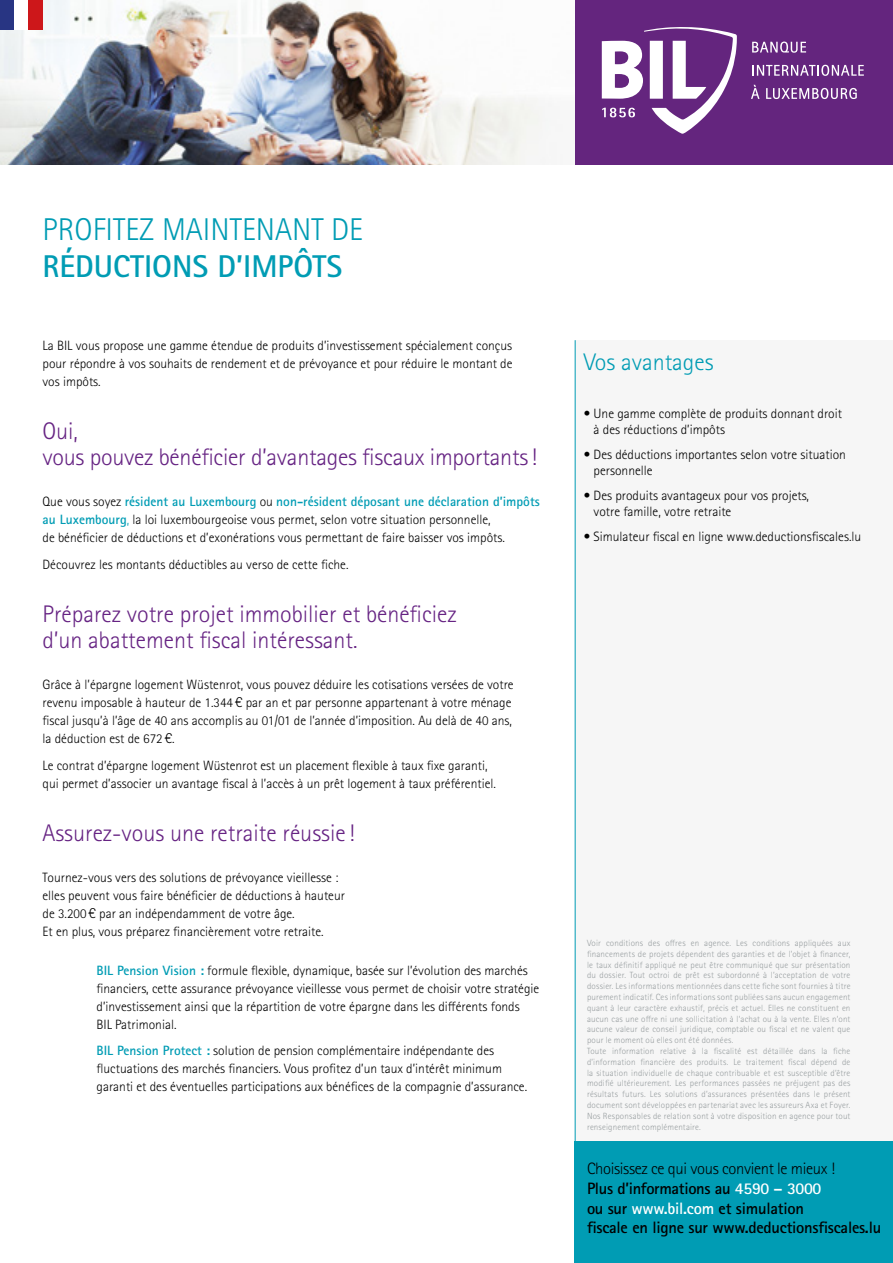
<style>
.page{position:relative;width:893px;height:1263px;background:#fff}
.page>*{position:absolute;margin:0;border:0;box-sizing:border-box;transform-origin:0 0}
.t1{font:300 31.5px "Rotis Sans Serif Std";color:#009cb4}
.t2{font:700 31.5px "Rotis Sans Serif Std";color:#009cb4}
.t3{font:300 24px/26.5px "Rotis Sans Serif Std";color:#662383}
.t4{font:300 24px "Rotis Sans Serif Std";color:#009cb4}
.t5{font:700 16.5px/19.8px "Rotis Sans Serif Std";letter-spacing:-.015em;color:#000}
.t6{font:300 13.5px/18px "Rotis Sans Serif Std";color:#000}
.t7{font:300 9px/10.8px "Rotis Sans Serif Std";letter-spacing:.02em;color:#989ea0}
.s1{font-weight:700;color:#009cb4}
.s2{color:#009cb4}
.s3{font-size:15px}
.s4{font-weight:300}
.s5{color:#fff}
</style>
<div class="page">
<img style="left:0;top:0;width:548px;height:165px">
<div style="left:575px;top:340px;width:318px;height:923px;background:#f6f6f6"></div>
<div style="left:575px;top:1142px;width:318px;height:121px;background:#009cb4"></div>
<hr style="left:575px;top:340px;width:1px;height:923px;background:#009cb4">
<div style="left:575px;top:0;width:318px;height:165px;background:#64257e"></div>
<svg style="left:602px;top:27px;width:135px;height:107px"></svg>
<svg style="left:752px;top:42px;width:54px;height:11px"></svg>
<svg style="left:752px;top:65px;width:112px;height:11px"></svg>
<svg style="left:751px;top:85px;width:8px;height:14px"></svg>
<svg style="left:766px;top:88px;width:91px;height:11px"></svg>
<div style="left:0;top:0;width:14px;height:29px;background:#283583"></div>
<div style="left:14px;top:0;width:14px;height:29px;background:#fff"></div>
<div style="left:28px;top:0;width:15px;height:29px;background:#cd171a"></div>
<h1 class="t1" style="left:43px;top:211px;width:322px">PROFITEZ MAINTENANT DE</h1>
<h1 class="t2" style="left:43px;top:247px;width:301px">RÉDUCTIONS D’IMPÔTS</h1>
<p class="t6" style="left:43px;top:336px;width:471px;text-align:justify">La BIL vous propose une gamme étendue de produits d’investissement spécialement conçus pour répondre à vos souhaits de rendement et de prévoyance et pour réduire le montant de vos impôts.</p>
<h2 class="t3" style="left:43px;top:418px;width:496px">Oui,<br>vous pouvez bénéficier d’avantages fiscaux importants!</h2>
<p class="t6" style="left:43px;top:493px;width:499px">Que vous soyez <span class="s1">résident au Luxembourg</span> ou <span class="s1">non-résident déposant une déclaration d’impôts au Luxembourg</span><span class="s2">,</span> la loi luxembourgeoise vous permet, selon votre situation personnelle,<br>de bénéficier de déductions et d’exonérations vous permettant de faire baisser vos impôts.</p>
<p class="t6" style="left:43px;top:555px;width:307px">Découvrez les montants déductibles au verso de cette fiche.</p>
<h2 class="t3" style="left:43px;top:601px;width:416px">Préparez votre projet immobilier et bénéficiez d’un abattement fiscal intéressant.</h2>
<p class="t6" style="left:43px;top:676px;width:473px">Grâce à l’épargne logement Wüstenrot, vous pouvez déduire les cotisations versées de votre revenu imposable à hauteur de 1.344<span class="s3">€</span> par an et par personne appartenant à votre ménage fiscal jusqu’à l’âge de 40 ans accomplis au 01/01 de l’année d’imposition. Au delà de 40 ans, la déduction est de 672<span class="s3">€</span>.</p>
<p class="t6" style="left:43px;top:756px;width:455px">Le contrat d’épargne logement Wüstenrot est un placement flexible à taux fixe garanti, qui permet d’associer un avantage fiscal à l’accès à un prêt logement à taux préférentiel.</p>
<h2 class="t3" style="left:43px;top:820px;width:314px">Assurez-vous une retraite réussie !</h2>
<p class="t6" style="left:43px;top:868px;width:304px">Tournez-vous vers des solutions de prévoyance vieillesse : elles peuvent vous faire bénéficier de déductions à hauteur de 3.200<span class="s3">€</span> par an indépendamment de votre âge.<br>Et en plus, vous préparez financièrement votre retraite.</p>
<p class="t6" style="left:97px;top:962px;width:444px"><span class="s1">BIL Pension Vision :</span> formule flexible, dynamique, basée sur l’évolution des marchés financiers, cette assurance prévoyance vieillesse vous permet de choisir votre stratégie d’investissement ainsi que la répartition de votre épargne dans les différents fonds<br>BIL Patrimonial.</p>
<p class="t6" style="left:97px;top:1042px;width:432px"><span class="s1">BIL Pension Protect :</span> solution de pension complémentaire indépendante des fluctuations des marchés financiers. Vous profitez d’un taux d’intérêt minimum garanti et des éventuelles participations aux bénéfices de la compagnie d’assurance.</p>
<h2 class="t4" style="left:584px;top:348px;width:131px">Vos avantages</h2>
<p class="t6" style="left:594px;top:406px;width:250px;line-height:16.2px;text-indent:-10px">• Une gamme complète de produits donnant droit à des réductions d’impôts</p>
<p class="t6" style="left:594px;top:446px;width:254px;line-height:16.2px;text-indent:-10px">• Des déductions importantes selon votre situation personnelle</p>
<p class="t6" style="left:594px;top:487px;width:217px;line-height:16.2px;text-indent:-10px">• Des produits avantageux pour vos projets, votre famille, votre retraite</p>
<p class="t6" style="left:584px;top:527px;width:279px">• Simulateur fiscal en ligne www.deductionsfiscales.lu</p>
<p class="t7" style="left:587px;top:937px;width:265px">Voir conditions des offres en agence. Les conditions appliquées aux financements de projets dépendent des garanties et de l’objet à financer, le taux définitif appliqué ne peut être communiqué que sur présentation du dossier. Tout octroi de prêt est subordonné à l’acceptation de votre dossier. Les informations mentionnées dans cette fiche sont fournies à titre purement indicatif. Ces informations sont publiées sans aucun engagement quant à leur caractère exhaustif, précis et actuel. Elles ne constituent en aucun cas une offre ni une sollicitation à l‘achat ou à la vente. Elles n‘ont aucune valeur de conseil juridique, comptable ou fiscal et ne valent que pour le moment où elles ont été données.<br>Toute information relative à la fiscalité est détaillée dans la fiche d’information financière des produits. Le traitement fiscal dépend de la situation individuelle de chaque contribuable et est susceptible d’être modifié ultérieurement. Les performances passées ne préjugent pas des résultats futurs. Les solutions d’assurances présentées dans le présent document sont développées en partenariat avec les assureurs Axa et Foyer.<br>Nos Responsables de relation sont à votre disposition en agence pour tout renseignement complémentaire.</p>
<p class="t5" style="left:587px;top:1158px;width:296px"><span class="s4">Choisissez ce qui vous convient le mieux !<br></span>Plus d’informations au <span class="s5">4590 – 3000<br></span>ou sur <span class="s5">www.bil.com</span> et simulation<br>fiscale en ligne sur www.deductionsfiscales.lu</p>
</div>
